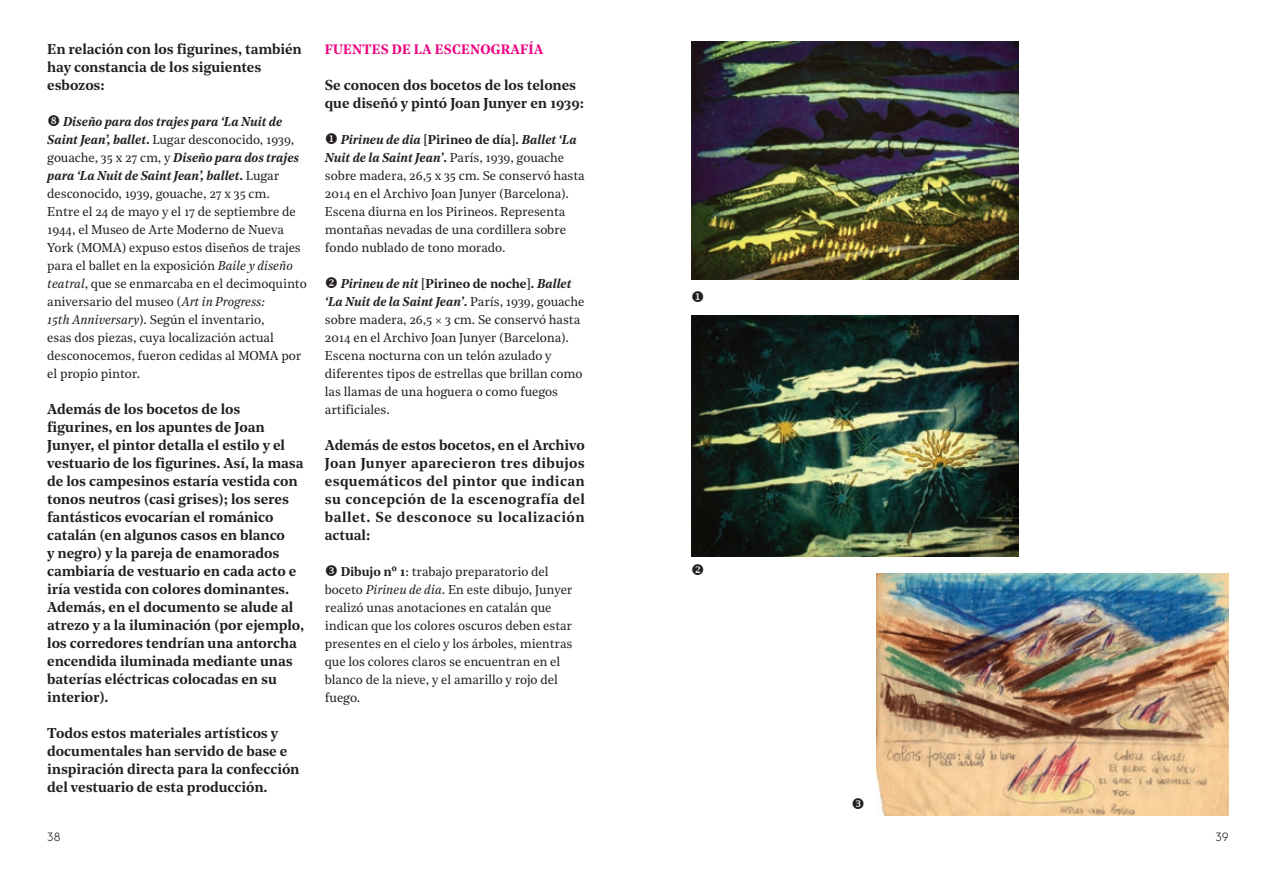
<style>
.page{position:relative;width:1276px;height:872px;background:#fff}
.page>*{position:absolute;margin:0;border:0;box-sizing:border-box;transform-origin:0 0}
.t1{font:600 14.25px/18px "Noe Text";letter-spacing:-.005em;color:#231f20}
.t2{font:600 13.5px "Noe Text";letter-spacing:.015em;color:#ed0280}
.t3{font:12.75px/18px "Noe Text";letter-spacing:-.005em;color:#231f20}
.t4{font:300 12px "Brown Pro";color:#231f20}
.s1{font-weight:600;font-style:italic}
.s2{font-weight:600}
.s3{font-style:italic}
</style>
<div class="page">
<img style="left:691px;top:42px;width:327px;height:238px">
<img style="left:691px;top:316px;width:327px;height:240px">
<img style="left:876px;top:573px;width:352px;height:242px">
<p class="t1" style="left:47px;top:39px;width:256px">En relación con los figurines, también hay constancia de los siguientes esbozos:</p>
<p class="t3" style="left:47px;top:112px;width:261px;text-indent:16px"><span class="s1">Diseño para dos trajes para ‘La Nuit de Saint Jean’, ballet</span><span class="s2">.</span> Lugar desconocido, 1939, gouache, 35 x 27 cm, y <span class="s1">Diseño para dos trajes para ‘La Nuit de Saint Jean’, ballet</span><span class="s2">.</span> Lugar desconocido, 1939, gouache, 27 x 35 cm.<br>Entre el 24 de mayo y el 17 de septiembre de 1944, el Museo de Arte Moderno de Nueva York (MOMA) expuso estos diseños de trajes para el ballet en la exposición <span class="s3">Baile y diseño teatral</span>, que se enmarcaba en el decimoquinto aniversario del museo (<span class="s3">Art in Progress:<br>15th Anniversary</span>). Según el inventario,<br>esas dos piezas, cuya localización actual desconocemos, fueron cedidas al MOMA por el propio pintor.</p>
<p class="t1" style="left:47px;top:399px;width:258px">Además de los bocetos de los figurines, en los apuntes de Joan Junyer, el pintor detalla el estilo y el vestuario de los figurines. Así, la masa de los campesinos estaría vestida con tonos neutros (casi grises); los seres fantásticos evocarían el románico catalán (en algunos casos en blanco<br>y negro) y la pareja de enamorados cambiaría de vestuario en cada acto e iría vestida con colores dominantes.<br>Además, en el documento se alude al atrezo y a la iluminación (por ejemplo, los corredores tendrían una antorcha encendida iluminada mediante unas baterías eléctricas colocadas en su interior).</p>
<p class="t1" style="left:47px;top:723px;width:254px">Todos estos materiales artísticos y documentales han servido de base e inspiración directa para la confección del vestuario de esta producción.</p>
<p class="t2" style="left:325px;top:39px;width:220px">FUENTES DE LA ESCENOGRAFÍA</p>
<p class="t1" style="left:325px;top:75px;width:261px">Se conocen dos bocetos de los telones que diseñó y pintó Joan Junyer en 1939:</p>
<p class="t3" style="left:325px;top:130px;width:261px">◆ <span class="s1">Pirineu de dia</span> <span class="s2">[Pirineo de día]</span><span class="s1">. Ballet ‘La Nuit de la Saint Jean’</span><span class="s2">.</span> París, 1939, gouache sobre madera, 26,5 x 35 cm. Se conservó hasta 2014 en el Archivo Joan Junyer (Barcelona).<br>Escena diurna en los Pirineos. Representa montañas nevadas de una cordillera sobre fondo nublado de tono morado.</p>
<p class="t3" style="left:325px;top:274px;width:261px">❖ <span class="s1">Pirineu de nit</span> <span class="s2">[Pirineo de noche]</span><span class="s1">. Ballet ‘La Nuit de la Saint Jean’</span><span class="s2">.</span> París, 1939, gouache sobre madera, 26,5 × 3 cm. Se conservó hasta 2014 en el Archivo Joan Junyer (Barcelona).<br>Escena nocturna con un telón azulado y diferentes tipos de estrellas que brillan como las llamas de una hoguera o como fuegos artificiales.</p>
<p class="t1" style="left:325px;top:435px;width:261px;text-align:justify">Además de estos bocetos, en el Archivo Joan Junyer aparecieron tres dibujos esquemáticos del pintor que indican su concepción de la escenografía del ballet. Se desconoce su localización actual:</p>
<p class="t3" style="left:325px;top:562px;width:249px;text-indent:16px"><span class="s2">Dibujo nº 1</span>: trabajo preparatorio del boceto <span class="s3">Pirineu de dia</span>. En este dibujo, Junyer realizó unas anotaciones en catalán que indican que los colores oscuros deben estar presentes en el cielo y los árboles, mientras que los colores claros se encuentran en el blanco de la nieve, y el amarillo y rojo del fuego.</p>
<p class="t4" style="left:47px;top:827px;width:15px">38</p>
<p class="t4" style="left:1215px;top:827px;width:15px">39</p>
</div>
